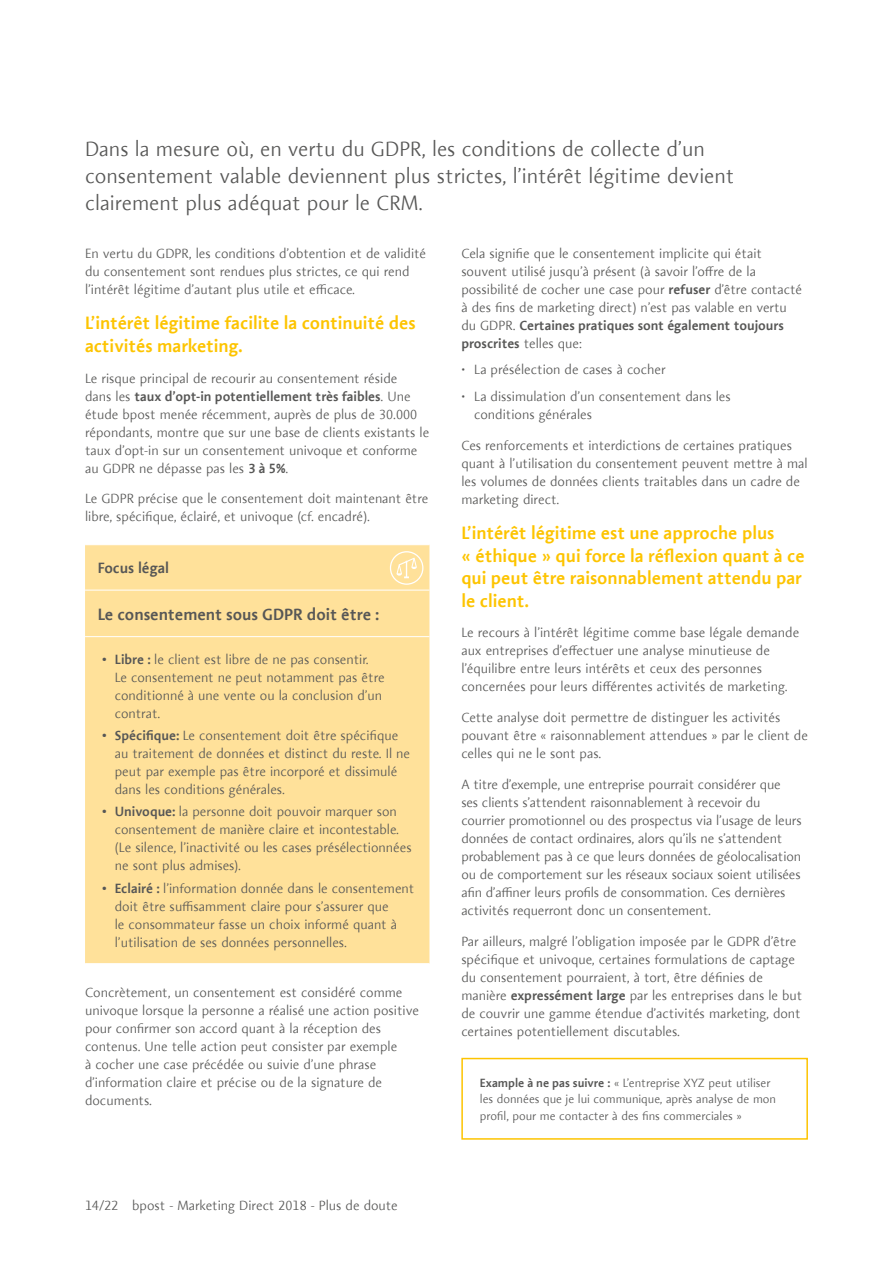
<style>
.page{position:relative;width:893px;height:1263px;background:#fff}
.page>*{position:absolute;margin:0;border:0;box-sizing:border-box;transform-origin:0 0}
.t1{font:300 21px/27px "Aroma No 2 LT Com";color:#575756}
.t2{font:600 18px/22.5px "Aroma No 2 LT Com";color:#fdc400}
.t3{font:600 16.5px "Aroma No 2 LT Com";color:#575756}
.t4{font:600 15px "Aroma No 2 LT Com";color:#575756}
.t5{font:300 13.5px/18px "Aroma No 2 LT Com";color:#575756}
.t6{font:300 12px/16.5px "Aroma No 2 LT Com";color:#575756}
.s1{font-weight:600}
</style>
<div class="page">
<div style="left:85px;top:545px;width:344px;height:418px;background:#ffe19a"></div>
<hr style="left:85px;top:590px;width:344px;height:1px;background:#fff">
<hr style="left:85px;top:636px;width:344px;height:1px;background:#fff">
<div style="left:390px;top:551px;width:33px;height:34px;border:1px solid #fff;border-radius:50%"></div>
<svg style="left:396px;top:558px;width:21px;height:20px"></svg>
<div style="left:461px;top:1058px;width:347px;height:82px;border:2px solid #fdc400"></div>
<h1 class="t1" style="left:85px;top:135px;width:651px">Dans la mesure où, en vertu du GDPR, les conditions de collecte d’un consentement valable deviennent plus strictes, l’intérêt légitime devient clairement plus adéquat pour le CRM.</h1>
<p class="t5" style="left:85px;top:244px;width:343px">En vertu du GDPR, les conditions d’obtention et de validité du consentement sont rendues plus strictes, ce qui rend l’intérêt légitime d’autant plus utile et efficace.</p>
<h2 class="t2" style="left:85px;top:311px;width:332px">L’intérêt légitime facilite la continuité des activités marketing.</h2>
<p class="t5" style="left:85px;top:369px;width:346px">Le risque principal de recourir au consentement réside<br>dans les <span class="s1">taux d’opt-in potentiellement très faibles</span>. Une étude bpost menée récemment, auprès de plus de 30.000 répondants, montre que sur une base de clients existants le taux d’opt-in sur un consentement univoque et conforme au GDPR ne dépasse pas les <span class="s1">3 à 5%</span>.</p>
<p class="t5" style="left:85px;top:489px;width:345px">Le GDPR précise que le consentement doit maintenant être libre, spécifique, éclairé, et univoque (cf. encadré).</p>
<p class="t4" style="left:98px;top:558px;width:73px">Focus légal</p>
<p class="t3" style="left:98px;top:603px;width:283px">Le consentement sous GDPR doit être :</p>
<p class="t5" style="left:115px;top:650px;width:271px;text-indent:-13px"><span class="s1">• Libre :</span> le client est libre de ne pas consentir.<br>Le consentement ne peut notamment pas être conditionné à une vente ou la conclusion d’un contrat.</p>
<p class="t5" style="left:115px;top:726px;width:297px;text-indent:-13px"><span class="s1">• Spécifique:</span> Le consentement doit être spécifique au traitement de données et distinct du reste. Il ne peut par exemple pas être incorporé et dissimulé dans les conditions générales.</p>
<p class="t5" style="left:115px;top:803px;width:298px;text-indent:-13px"><span class="s1">• Univoque:</span> la personne doit pouvoir marquer son consentement de manière claire et incontestable. (Le silence, l’inactivité ou les cases présélectionnées ne sont plus admises).</p>
<p class="t5" style="left:115px;top:879px;width:301px;text-indent:-13px"><span class="s1">• Eclairé :</span> l’information donnée dans le consentement doit être suffisamment claire pour s’assurer que<br>le consommateur fasse un choix informé quant à l’utilisation de ses données personnelles.</p>
<p class="t5" style="left:85px;top:983px;width:335px">Concrètement, un consentement est considéré comme univoque lorsque la personne a réalisé une action positive pour confirmer son accord quant à la réception des contenus. Une telle action peut consister par exemple<br>à cocher une case précédée ou suivie d’une phrase d’information claire et précise ou de la signature de documents.</p>
<p class="t5" style="left:461px;top:244px;width:342px">Cela signifie que le consentement implicite qui était souvent utilisé jusqu’à présent (à savoir l’offre de la possibilité de cocher une case pour <span class="s1">refuser</span> d’être contacté à des fins de marketing direct) n’est pas valable en vertu du GDPR. <span class="s1">Certaines pratiques sont également toujours proscrites</span> telles que:</p>
<p class="t5" style="left:461px;top:361px;width:206px">• La présélection de cases à cocher</p>
<p class="t5" style="left:474px;top:387px;width:258px;text-indent:-13px">• La dissimulation d’un consentement dans les conditions générales</p>
<p class="t5" style="left:461px;top:436px;width:348px">Ces renforcements et interdictions de certaines pratiques quant à l’utilisation du consentement peuvent mettre à mal les volumes de données clients traitables dans un cadre de marketing direct.</p>
<h2 class="t2" style="left:461px;top:521px;width:345px">L’intérêt légitime est une approche plus<br>« éthique » qui force la réflexion quant à ce qui peut être raisonnablement attendu par le client.</h2>
<p class="t5" style="left:461px;top:624px;width:339px">Le recours à l’intérêt légitime comme base légale demande aux entreprises d’effectuer une analyse minutieuse de l’équilibre entre leurs intérêts et ceux des personnes concernées pour leurs différentes activités de marketing.</p>
<p class="t5" style="left:461px;top:708px;width:348px">Cette analyse doit permettre de distinguer les activités pouvant être « raisonnablement attendues » par le client de celles qui ne le sont pas.</p>
<p class="t5" style="left:461px;top:775px;width:342px">A titre d’exemple, une entreprise pourrait considérer que<br>ses clients s’attendent raisonnablement à recevoir du courrier promotionnel ou des prospectus via l’usage de leurs données de contact ordinaires, alors qu’ils ne s’attendent probablement pas à ce que leurs données de géolocalisation ou de comportement sur les réseaux sociaux soient utilisées afin d’affiner leurs profils de consommation. Ces dernières activités requerront donc un consentement.</p>
<p class="t5" style="left:461px;top:932px;width:342px">Par ailleurs, malgré l’obligation imposée par le GDPR d’être spécifique et univoque, certaines formulations de captage du consentement pourraient, à tort, être définies de manière <span class="s1">expressément large</span> par les entreprises dans le but de couvrir une gamme étendue d’activités marketing, dont certaines potentiellement discutables.</p>
<p class="t6" style="left:480px;top:1074px;width:298px"><span class="s1">Example à ne pas suivre :</span> « L’entreprise XYZ peut utiliser les données que je lui communique, après analyse de mon profil, pour me contacter à des fins commerciales »</p>
<p class="t5" style="left:85px;top:1196px;width:314px">14/22 bpost - Marketing Direct 2018 - Plus de doute</p>
</div>
